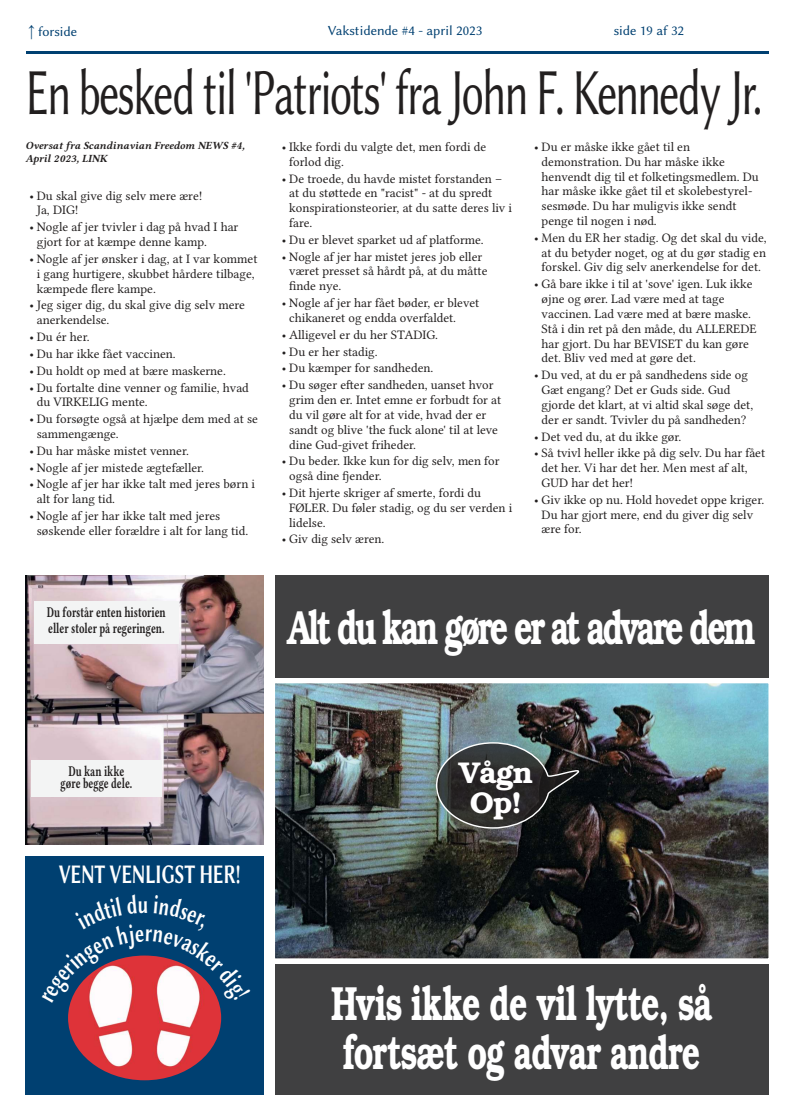
<style>
.page{position:relative;width:794px;height:1120px;background:#fff}
.page>*{position:absolute;margin:0;border:0;box-sizing:border-box;transform-origin:0 0}
.t1{font:66px "Libertinus Sans";letter-spacing:-.04em;color:#221f1f;scale:.67 1}
.t2{font:600 48px/48.6px "URW Bookman";letter-spacing:-.04em;color:#fff;scale:.67 1}
.t3{font:600 48px "URW Bookman";letter-spacing:-.08em;color:#fff;scale:.67 1}
.t4{font:600 30px/30px "URW Bookman";letter-spacing:-.03em;color:#fff;text-align:center}
.t5{font:700 27px "Libertinus Sans";letter-spacing:-.01em;color:#fff;scale:.67 1}
.t6{font:700 15px/16px "Libertinus Serif";color:#221f1f;scale:.67 1}
.t7{font:14px "Libertinus Sans";color:#004071}
.t8{font:13px/14.8px "Libertinus Serif";color:#221f1f}
.t9{font:italic 700 11px/12.5px "Libertinus Serif";color:#221f1f}
</style>
<div class="page">
<hr style="left:26px;top:51px;width:742px;height:3px;background:#004071">
<div style="left:26px;top:856px;width:238px;height:238px;background:#004071"></div>
<img style="left:276px;top:684px;width:491px;height:273px">
<div style="left:269px;top:677px;width:505px;height:287px;border:6px solid #fff"></div>
<svg style="left:435px;top:741px;width:145px;height:88px"></svg>
<div style="left:275px;top:575px;width:493px;height:102px;background:#404041"></div>
<div style="left:275px;top:964px;width:493px;height:130px;background:#404041"></div>
<img style="left:26px;top:575px;width:238px;height:269px">
<div style="left:34px;top:601px;width:145px;height:42px;background:#f3f4f4"></div>
<div style="left:31px;top:760px;width:131px;height:37px;background:#f3f4f4"></div>
<img style="left:68px;top:955px;width:153px;height:125px;border-radius:50%">
<svg style="left:70px;top:955px;width:149px;height:48px"></svg>
<p class="t7" style="left:28px;top:24px;width:50px">↑ forside</p>
<p class="t7" style="left:328px;top:23px;width:156px">Vakstidende #4 - april 2023</p>
<p class="t7" style="left:614px;top:23px;width:72px">side 19 af 32</p>
<h1 class="t1" style="left:26px;top:55px;width:1101px">En besked til 'Patriots' fra John F. Kennedy Jr.</h1>
<p class="t9" style="left:26px;top:139px;width:221px">Oversat fra Scandinavian Freedom NEWS #4,<br>April 2023, LINK</p>
<p class="t8" style="left:37px;top:188px;width:167px;text-indent:-7px">• Du skal give dig selv mere ære!<br>Ja, DIG!</p>
<p class="t8" style="left:37px;top:219px;width:203px;text-indent:-7px">• Nogle af jer tvivler i dag på hvad I har gjort for at kæmpe denne kamp.</p>
<p class="t8" style="left:37px;top:251px;width:222px;text-indent:-7px">• Nogle af jer ønsker i dag, at I var kommet i gang hurtigere, skubbet hårdere tilbage, kæmpede flere kampe.</p>
<p class="t8" style="left:37px;top:298px;width:210px;text-indent:-7px">• Jeg siger dig, du skal give dig selv mere anerkendelse.</p>
<p class="t8" style="left:29px;top:329px;width:62px">• Du ér her.</p>
<p class="t8" style="left:29px;top:346px;width:148px">• Du har ikke fået vaccinen.</p>
<p class="t8" style="left:29px;top:363px;width:198px">• Du holdt op med at bære maskerne.</p>
<p class="t8" style="left:37px;top:380px;width:213px;text-indent:-7px">• Du fortalte dine venner og familie, hvad du VIRKELIG mente.</p>
<p class="t8" style="left:37px;top:411px;width:223px;text-indent:-7px">• Du forsøgte også at hjælpe dem med at se sammengænge.</p>
<p class="t8" style="left:29px;top:443px;width:161px">• Du har måske mistet venner.</p>
<p class="t8" style="left:29px;top:460px;width:176px">• Nogle af jer mistede ægtefæller.</p>
<p class="t8" style="left:37px;top:477px;width:220px;text-indent:-7px">• Nogle af jer har ikke talt med jeres børn i alt for lang tid.</p>
<p class="t8" style="left:37px;top:508px;width:213px;text-indent:-7px">• Nogle af jer har ikke talt med jeres søskende eller forældre i alt for lang tid.</p>
<p class="t6" style="left:47px;top:604px;width:179px">Du forstår enten historien eller stoler på regeringen.</p>
<p class="t8" style="left:289px;top:139px;width:198px;text-indent:-7px">• Ikke fordi du valgte det, men fordi de forlod dig.</p>
<p class="t8" style="left:289px;top:171px;width:224px;text-indent:-7px">• De troede, du havde mistet forstanden – at du støttede en "racist" - at du spredt kon spirationsteorier, at du satte deres liv i fare.</p>
<p class="t8" style="left:282px;top:232px;width:203px">• Du er blevet sparket ud af platforme.</p>
<p class="t8" style="left:289px;top:249px;width:200px;text-indent:-7px">• Nogle af jer har mistet jeres job eller været presset så hårdt på, at du måtte finde nye.</p>
<p class="t8" style="left:289px;top:295px;width:192px;text-indent:-7px">• Nogle af jer har fået bøder, er blevet chikaneret og endda overfaldet.</p>
<p class="t8" style="left:282px;top:327px;width:158px">• Alligevel er du her STADIG.</p>
<p class="t8" style="left:282px;top:344px;width:97px">• Du er her stadig.</p>
<p class="t8" style="left:282px;top:361px;width:153px">• Du kæmper for sandheden.</p>
<p class="t8" style="left:289px;top:377px;width:214px;text-indent:-7px">• Du søger efter sandheden, uanset hvor grim den er. Intet emne er forbudt for at du vil gøre alt for at vide, hvad der er sandt og blive 'the fuck alone' til at leve dine Gud-givet friheder.</p>
<p class="t8" style="left:289px;top:453px;width:212px;text-indent:-7px">• Du beder. Ikke kun for dig selv, men for også dine fjender.</p>
<p class="t8" style="left:289px;top:485px;width:224px;text-indent:-7px">• Dit hjerte skriger af smerte, fordi du<br>FØLER. Du føler stadig, og du ser verden i lidelse.</p>
<p class="t8" style="left:282px;top:532px;width:104px">• Giv dig selv æren.</p>
<p class="t8" style="left:541px;top:139px;width:219px;text-indent:-7px">• Du er måske ikke gået til en demonstration. Du har måske ikke henvendt dig til et folketingsmedlem. Du har måske ikke gået til et skole bestyrel ‐ ses møde. Du har muligvis ikke sendt penge til nogen i nød.</p>
<p class="t8" style="left:534px;top:230px;width:234px;text-align:center">• Men du ER her stadig. Og det skal du vide, at du betyder noget, og at du gør stadig en forskel. Giv dig selv anerkendelse for det.</p>
<p class="t8" style="left:541px;top:276px;width:217px;text-indent:-7px">• Gå bare ikke i til at 'sove' igen. Luk ikke øjne og ører. Lad være med at tage vaccinen. Lad være med at bære maske.<br>Stå i din ret på den måde, du ALLEREDE har gjort. Du har BEVISET du kan gøre det. Bliv ved med at gøre det.</p>
<p class="t8" style="left:541px;top:367px;width:213px;text-indent:-7px">• Du ved, at du er på sandhedens side og Gæt engang? Det er Guds side. Gud gjorde det klart, at vi altid skal søge det, der er sandt. Tvivler du på sandheden?</p>
<p class="t8" style="left:534px;top:429px;width:149px">• Det ved du, at du ikke gør.</p>
<p class="t8" style="left:541px;top:445px;width:225px;text-indent:-7px">• Så tvivl heller ikke på dig selv. Du har fået det her. Vi har det her. Men mest af alt,<br>GUD har det her!</p>
<p class="t8" style="left:541px;top:492px;width:224px;text-indent:-7px">• Giv ikke op nu. Hold hovedet oppe kriger.<br>Du har gjort mere, end du giver dig selv ære for.</p>
<h2 class="t3" style="left:288px;top:592px;width:699px">Alt du kan gøre er at advare dem</h2>
<p class="t6" style="left:61px;top:765px;width:108px;line-height:12px;text-align:center">Du kan ikke gøre begge dele.</p>
<h3 class="t5" style="left:59px;top:855px;width:273px">VENT VENLIGST HER!</h3>
<h3 class="t4" style="left:459px;top:756px;width:76px">Vågn<br>Op!</h3>
<h2 class="t2" style="left:331px;top:977px;width:571px">Hvis ikke de vil lytte, så fortsæt og advar andre</h2>
</div>
